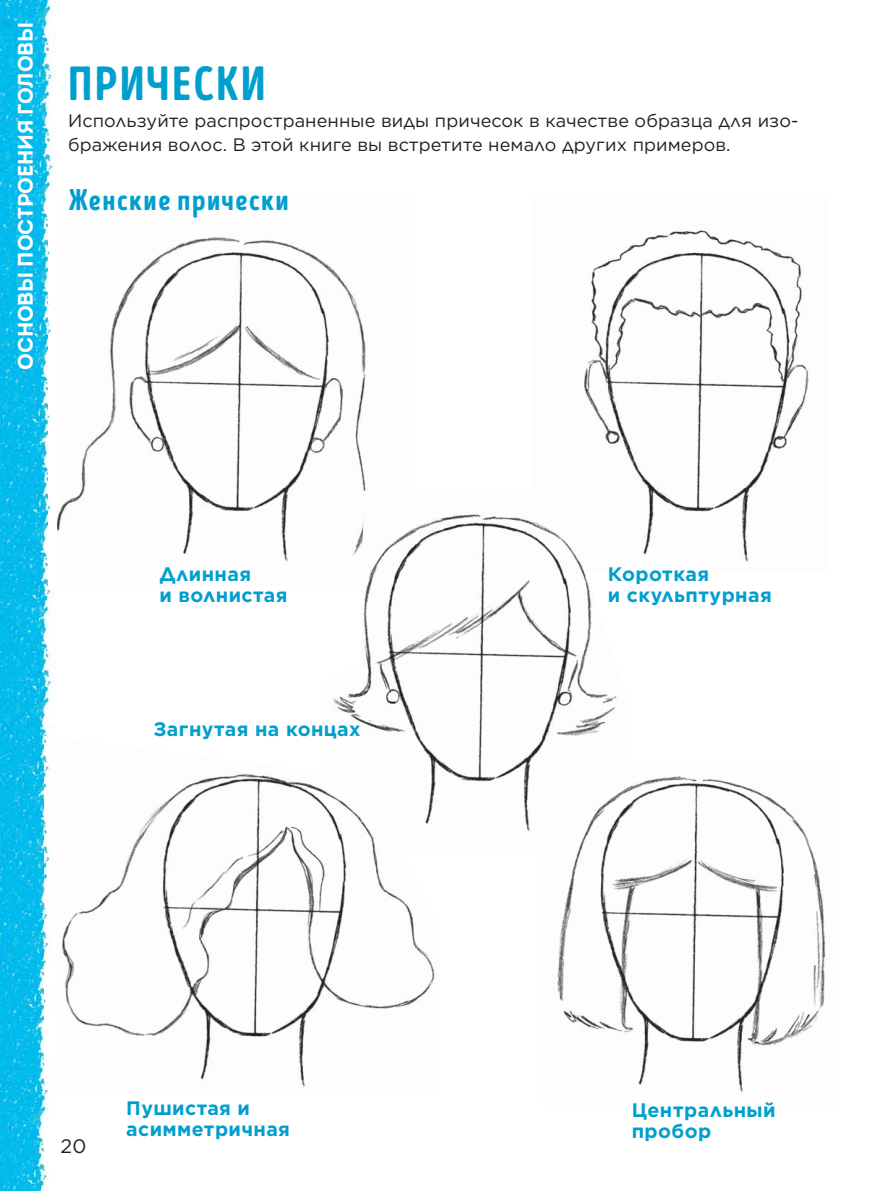
<style>
.page{position:relative;width:893px;height:1191px;background:#fff}
.page>*{position:absolute;margin:0;border:0;box-sizing:border-box;transform-origin:0 0}
.t1{font:48px "Intro Head H Base";letter-spacing:.04em;color:#009fce}
.t2{font:30px "Intro Head H Base";letter-spacing:.05em;color:#009fce}
.t3{font:700 21px "Intro";letter-spacing:-.005em;color:#fff}
.t4{font:700 19.5px/21px "Gotham";letter-spacing:.02em;color:#009fce}
.t5{font:19.5px "Gotham";color:#231f20}
.t6{font:18px/24.8px "Gotham";letter-spacing:.005em;color:#231f20}
</style>
<div class="page">
<img style="left:57px;top:236px;width:309px;height:326px">
<img style="left:583px;top:230px;width:226px;height:332px">
<img style="left:322px;top:491px;width:303px;height:341px">
<img style="left:544px;top:766px;width:282px;height:327px">
<img style="left:61px;top:736px;width:379px;height:351px">
<img style="left:0;top:0;width:56px;height:1191px">
<p class="t3" style="left:12px;top:370px;width:350px;rotate:-90deg">ОСНОВЫ ПОСТРОЕНИЯ ГОЛОВЫ</p>
<h1 class="t1" style="left:68px;top:55px;width:199px">ПРИЧЕСКИ</h1>
<p class="t6" style="left:68px;top:110px;width:732px">Используйте распространенные виды причесок в качестве образца для изо&shy;бражения волос. В этой книге вы встретите немало других примеров.</p>
<h2 class="t2" style="left:69px;top:182px;width:221px">Женские прически</h2>
<p class="t4" style="left:159px;top:563px;width:130px">Длинная<br>и волнистая</p>
<p class="t4" style="left:608px;top:563px;width:165px">Короткая<br>и скульптурная</p>
<p class="t4" style="left:153px;top:719px;width:209px">Загнутая на концах</p>
<p class="t5" style="left:61px;top:1139px;width:28px">20</p>
<p class="t4" style="left:126px;top:1098px;width:165px">Пушистая и асимметричная</p>
<p class="t4" style="left:632px;top:1099px;width:145px">Центральный пробор</p>
</div>
